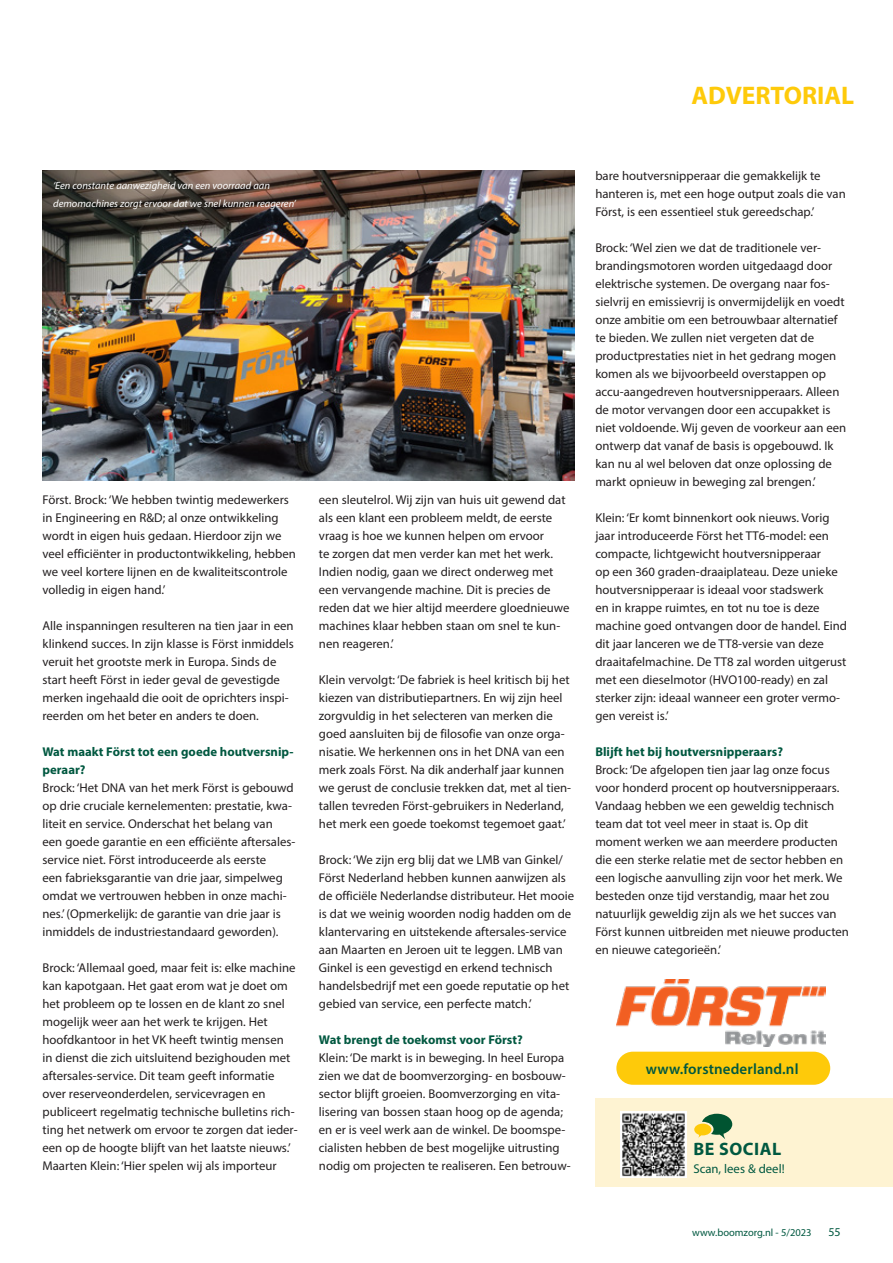
<style>
.page{position:relative;width:893px;height:1263px;background:#fff}
.page>*{position:absolute;margin:0;border:0;box-sizing:border-box;transform-origin:0 0}
.t1{font:700 25.5px "Myriad Pro";color:#feca0a}
.t2{font:700 18px "Myriad Pro";letter-spacing:.03em;color:#005840}
.t3{font:600 15px "Myriad Pro";letter-spacing:.01em;color:#005840}
.t4{font:12.75px/18px "Myriad Pro";color:#231f20}
.t5{font:700 12.75px/18px "Myriad Pro";color:#005840}
.t6{font:12.75px "Myriad Pro";color:#005840}
.t7{font:12px "Myriad Pro";color:#005840}
.t8{font:italic 10.5px/18px "Myriad Pro";color:#fff}
.t9{font:10.5px "Myriad Pro";color:#005840}
</style>
<div class="page">
<div style="left:595px;top:1098px;width:298px;height:89px;background:#fef3d2"></div>
<img style="left:621px;top:1111px;width:65px;height:66px">
<svg style="left:694px;top:1114px;width:38px;height:25px"></svg>
<img style="left:616px;top:979px;width:209px;height:68px">
<div style="left:616px;top:1052px;width:214px;height:33px;background:#feca0a;border-radius:17px"></div>
<img style="left:43px;top:170px;width:531px;height:310px">
<h1 class="t1" style="left:691px;top:79px;width:164px">ADVERTORIAL</h1>
<p class="t8" style="left:53px;top:176px;width:244px">‘Een constante aanwezigheid van een voorraad aan demomachines zorgt ervoor dat we snel kunnen reageren’</p>
<p class="t4" style="left:43px;top:491px;width:255px">Först. Brock: ‘We hebben twintig medewerkers in Engineering en R&amp;D; al onze ontwikkeling wordt in eigen huis gedaan. Hierdoor zijn we veel efficiënter in productontwikkeling, hebben we veel kortere lijnen en de kwaliteitscontrole volledig in eigen hand.’</p>
<p class="t4" style="left:43px;top:617px;width:253px">Alle inspanningen resulteren na tien jaar in een klinkend succes. In zijn klasse is Först inmiddels veruit het grootste merk in Europa. Sinds de start heeft Först in ieder geval de gevestigde merken ingehaald die ooit de oprichters inspi&shy;reerden om het beter en anders te doen.</p>
<p class="t5" style="left:43px;top:742px;width:252px">Wat maakt Först tot een goede houtversnip&shy;peraar?</p>
<p class="t4" style="left:43px;top:779px;width:254px">Brock: ‘Het DNA van het merk Först is gebouwd op drie cruciale kernelementen: prestatie, kwa&shy;liteit en service. Onderschat het belang van een goede garantie en een efficiënte aftersales&shy;service niet. Först introduceerde als eerste<br>een fabrieksgarantie van drie jaar, simpelweg omdat we vertrouwen hebben in onze machi&shy;nes.’ (Opmerkelijk: de garantie van drie jaar is inmiddels de industriestandaard geworden).</p>
<p class="t4" style="left:43px;top:959px;width:257px">Brock: ‘Allemaal goed, maar feit is: elke machine kan kapotgaan. Het gaat erom wat je doet om het probleem op te lossen en de klant zo snel mogelijk weer aan het werk te krijgen. Het hoofdkantoor in het VK heeft twintig mensen<br>in dienst die zich uitsluitend bezighouden met aftersales-service. Dit team geeft informatie over reserveonderdelen, servicevragen en publiceert regelmatig technische bulletins rich&shy;ting het netwerk om ervoor te zorgen dat ieder&shy;een op de hoogte blijft van het laatste nieuws.’ Maarten Klein: ‘Hier spelen wij als importeur</p>
<p class="t4" style="left:319px;top:491px;width:252px">een sleutelrol. Wij zijn van huis uit gewend dat als een klant een probleem meldt, de eerste vraag is hoe we kunnen helpen om ervoor<br>te zorgen dat men verder kan met het werk.<br>Indien nodig, gaan we direct onderweg met een vervangende machine. Dit is precies de reden dat we hier altijd meerdere gloednieuwe machines klaar hebben staan om snel te kun&shy;nen reageren.’</p>
<p class="t4" style="left:319px;top:671px;width:254px">Klein vervolgt: ‘De fabriek is heel kritisch bij het kiezen van distributiepartners. En wij zijn heel zorgvuldig in het selecteren van merken die goed aansluiten bij de filosofie van onze orga&shy;nisatie. We herkennen ons in het DNA van een merk zoals Först. Na dik anderhalf jaar kunnen we gerust de conclusie trekken dat, met al tien&shy;tallen tevreden Först-gebruikers in Nederland, het merk een goede toekomst tegemoet gaat.’</p>
<p class="t4" style="left:319px;top:851px;width:257px">Brock: ‘We zijn erg blij dat we LMB van Ginkel/ Först Nederland hebben kunnen aanwijzen als de officiële Nederlandse distributeur. Het mooie is dat we weinig woorden nodig hadden om de klantervaring en uitstekende aftersales-service aan Maarten en Jeroen uit te leggen. LMB van Ginkel is een gevestigd en erkend technisch handelsbedrijf met een goede reputatie op het gebied van service, een perfecte match.’</p>
<p class="t5" style="left:319px;top:1030px;width:205px">Wat brengt de toekomst voor Först?</p>
<p class="t4" style="left:319px;top:1049px;width:253px">Klein: ‘De markt is in beweging. In heel Europa zien we dat de boomverzorging- en bosbouw&shy;sector blijft groeien. Boomverzorging en vita&shy;lisering van bossen staan hoog op de agenda; en er is veel werk aan de winkel. De boomspe&shy;cialisten hebben de best mogelijke uitrusting nodig om projecten te realiseren. Een betrouw-</p>
<p class="t4" style="left:595px;top:167px;width:252px">bare houtversnipperaar die gemakkelijk te hanteren is, met een hoge output zoals die van<br>Först, is een essentieel stuk gereedschap.’</p>
<p class="t4" style="left:595px;top:239px;width:252px">Brock: ‘Wel zien we dat de traditionele ver&shy;brandingsmotoren worden uitgedaagd door elektrische systemen. De overgang naar fos&shy;sielvrij en emissievrij is onvermijdelijk en voedt onze ambitie om een betrouwbaar alternatief te bieden. We zullen niet vergeten dat de productprestaties niet in het gedrang mogen komen als we bijvoorbeeld overstappen op accu-aangedreven houtversnipperaars. Alleen de motor vervangen door een accupakket is niet voldoende. Wij geven de voorkeur aan een ontwerp dat vanaf de basis is opgebouwd. Ik kan nu al wel beloven dat onze oplossing de markt opnieuw in beweging zal brengen.’</p>
<p class="t4" style="left:595px;top:509px;width:253px">Klein: ‘Er komt binnenkort ook nieuws. Vorig jaar introduceerde Först het TT6-model: een compacte, lichtgewicht houtversnipperaar<br>op een 360 graden-draaiplateau. Deze unieke houtversnipperaar is ideaal voor stadswerk<br>en in krappe ruimtes, en tot nu toe is deze machine goed ontvangen door de handel. Eind dit jaar lanceren we de TT8-versie van deze draaitafelmachine. De TT8 zal worden uitgerust met een dieselmotor (HVO100-ready) en zal sterker zijn: ideaal wanneer een groter vermo&shy;gen vereist is.’</p>
<p class="t5" style="left:595px;top:743px;width:189px">Blijft het bij houtversnipperaars?</p>
<p class="t4" style="left:595px;top:761px;width:255px">Brock: ‘De afgelopen tien jaar lag onze focus voor honderd procent op houtversnipperaars.<br>Vandaag hebben we een geweldig technisch team dat tot veel meer in staat is. Op dit moment werken we aan meerdere producten die een sterke relatie met de sector hebben en een logische aanvulling zijn voor het merk. We besteden onze tijd verstandig, maar het zou natuurlijk geweldig zijn als we het succes van Först kunnen uitbreiden met nieuwe producten en nieuwe categorieën.’</p>
<p class="t3" style="left:646px;top:1059px;width:154px">www.forstnederland.nl</p>
<h2 class="t2" style="left:693px;top:1137px;width:89px">BE SOCIAL</h2>
<p class="t6" style="left:693px;top:1161px;width:93px">Scan, lees &amp; deel!</p>
<p class="t9" style="left:692px;top:1226px;width:121px">www.boomzorg.nl - 5/2023</p>
<p class="t7" style="left:828px;top:1224px;width:14px">55</p>
</div>
